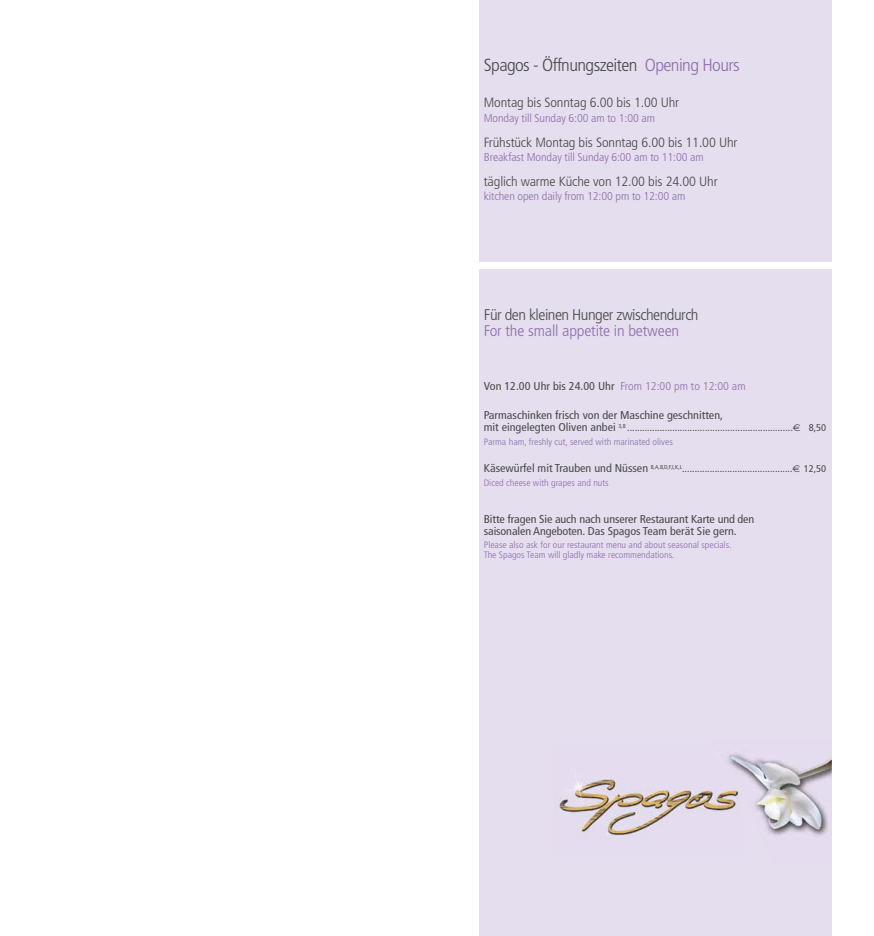
<style>
.page{position:relative;width:874px;height:936px;background:#fff}
.page>*{position:absolute;margin:0;border:0;box-sizing:border-box;transform-origin:0 0}
.t1{font:300 condensed 17.5px "Frutiger LT";letter-spacing:-.03em;color:#494948;scale:1.07 1}
.t2{font:300 condensed 15.4px "Frutiger LT";letter-spacing:-.03em;color:#494948;scale:1.07 1}
.t3{font:300 condensed 15.4px "Frutiger LT";letter-spacing:-.01em;color:#8e6eab;scale:1.07 1}
.t4{font:300 condensed 13.4px "Frutiger LT";letter-spacing:-.01em;color:#494948;scale:1.07 1}
.t5{font:condensed 11.3px/12.4px "Frutiger LT";color:#494948;scale:1.07 1}
.t6{font:300 condensed 11.3px "Frutiger LT";letter-spacing:-.01em;color:#8e6eab;scale:1.07 1}
.t7{font:condensed 9.8px "Frutiger LT";color:#494948;scale:1.07 1}
.t8{font:300 condensed 9.3px/9.3px "Frutiger LT";color:#8e6eab;scale:1.07 1}
.s1{color:#8e6eab}
.s2{font-weight:300;color:#8e6eab}
.s3{font-size:11.3px}
.s4{font-family:"Euro Sans";font-stretch:normal}
</style>
<div class="page">
<div style="left:479px;top:269px;width:352px;height:666px;background:#e4deee"></div>
<div style="left:479px;top:1px;width:352px;height:261px;background:#e4deee"></div>
<img style="left:744px;top:757px;width:87px;height:79px">
<img style="left:554px;top:754px;width:190px;height:83px">
<h1 class="t1" style="left:483px;top:55px;width:240px">Spagos - Öffnungszeiten <span class="s1">Opening Hours</span></h1>
<h3 class="t4" style="left:483px;top:95px;width:184px">Montag bis Sonntag 6.00 bis 1.00 Uhr</h3>
<p class="t6" style="left:483px;top:112px;width:161px">Monday till Sunday 6:00 am to 1:00 am</p>
<h3 class="t4" style="left:483px;top:134px;width:238px">Frühstück Montag bis Sonntag 6.00 bis 11.00 Uhr</h3>
<p class="t6" style="left:483px;top:151px;width:207px">Breakfast Monday till Sunday 6:00 am to 11:00 am</p>
<h3 class="t4" style="left:483px;top:173px;width:220px">täglich warme Küche von 12.00 bis 24.00 Uhr</h3>
<p class="t6" style="left:483px;top:190px;width:190px">kitchen open daily from 12:00 pm to 12:00 am</p>
<h2 class="t2" style="left:483px;top:305px;width:202px">Für den kleinen Hunger zwischendurch</h2>
<h2 class="t3" style="left:483px;top:321px;width:184px">For the small appetite in between</h2>
<p class="t5" style="left:483px;top:380px;width:246px">Von 12.00 Uhr bis 24.00 Uhr <span class="s2">From 12:00 pm to 12:00 am</span></p>
<p class="t5" style="left:483px;top:409px;width:225px">Parmaschinken frisch von der Maschine geschnitten,</p>
<p class="t7" style="left:483px;top:422px;width:321px"><span class="s3">mit eingelegten Oliven anbei</span> <sup>3,8</sup> ..................................................................<span class="s4">E</span> 8,50</p>
<p class="t8" style="left:483px;top:437px;width:178px">Parma ham, freshly cut, served with marinated olives</p>
<p class="t7" style="left:483px;top:463px;width:321px"><span class="s3">Käsewürfel mit Trauben und Nüssen</span> <sup>8,A,B,D,F,I,K,L</sup>............................................<span class="s4">E</span> 12,50</p>
<p class="t8" style="left:483px;top:478px;width:118px">Diced cheese with grapes and nuts</p>
<p class="t5" style="left:483px;top:512px;width:254px">Bitte fragen Sie auch nach unserer Restaurant Karte und den saisonalen Angeboten. Das Spagos Team berät Sie gern.</p>
<p class="t8" style="left:483px;top:540px;width:233px">Please also ask for our restaurant menu and about seasonal specials.<br>The Spagos Team will gladly make recommendations.</p>
</div>
